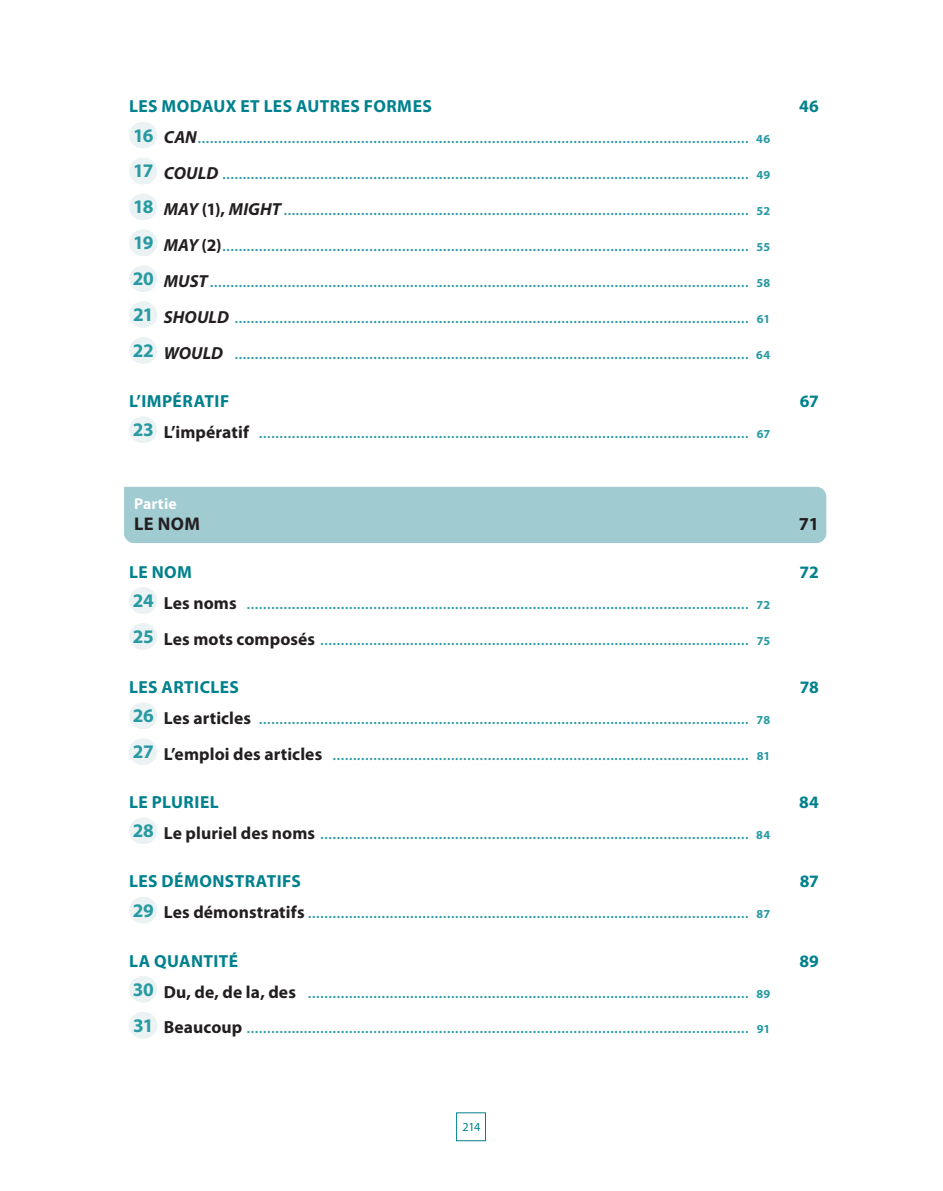
<style>
.page{position:relative;width:943px;height:1191px;background:#fff}
.page>*{position:absolute;margin:0;border:0;box-sizing:border-box;transform-origin:0 0}
.t1{font:700 18.38px "Myriad Pro";color:#231f20}
.t2{font:700 17.5px "Myriad Pro";letter-spacing:.02em;color:#00818d}
.t3{font:700 15.75px "Myriad Pro";color:#fff}
.t4{font:700 12.25px "Myriad Pro";color:#289aa3}
.t5{font:12.25px "Myriad Pro";color:#00818d}
.s1{font-size:19.25px}
.s2{font-style:italic;font-size:17.5px;color:#231f20}
.s3{font-size:17.5px;color:#231f20}
</style>
<div class="page">
<div style="left:456px;top:1112px;width:30px;height:29px;border:1px solid #00818d"></div>
<svg style="left:142px;top:122px;width:2px;height:26px"></svg>
<svg style="left:142px;top:158px;width:2px;height:26px"></svg>
<svg style="left:142px;top:194px;width:2px;height:26px"></svg>
<svg style="left:142px;top:230px;width:2px;height:26px"></svg>
<svg style="left:142px;top:265px;width:2px;height:27px"></svg>
<svg style="left:142px;top:301px;width:2px;height:27px"></svg>
<svg style="left:142px;top:337px;width:2px;height:27px"></svg>
<svg style="left:142px;top:416px;width:2px;height:27px"></svg>
<div style="left:124px;top:487px;width:702px;height:56px;background:#a0cbd0"></div>
<svg style="left:142px;top:587px;width:2px;height:27px"></svg>
<svg style="left:142px;top:623px;width:2px;height:26px"></svg>
<svg style="left:142px;top:702px;width:2px;height:27px"></svg>
<svg style="left:142px;top:738px;width:2px;height:26px"></svg>
<svg style="left:142px;top:817px;width:2px;height:27px"></svg>
<svg style="left:142px;top:897px;width:2px;height:26px"></svg>
<svg style="left:142px;top:976px;width:2px;height:26px"></svg>
<svg style="left:142px;top:1012px;width:2px;height:26px"></svg>
<h2 class="t2" style="left:129px;top:95px;width:299px">LES MODAUX ET LES AUTRES FORMES</h2>
<h2 class="t2" style="left:799px;top:95px;width:21px">46</h2>
<p class="t4" style="left:133px;top:131px;width:638px"><span class="s1">16</span> <span class="s2">CAN</span>……………………………………………………………………………………………………………………… 46</p>
<p class="t4" style="left:133px;top:167px;width:638px"><span class="s1">17</span> <span class="s2">COULD</span> ………………………………………………………………………………………………………………… 49</p>
<p class="t4" style="left:133px;top:203px;width:638px"><span class="s1">18</span> <span class="s2">MAY</span> <span class="s3">(1),</span> <span class="s2">MIGHT</span> …………………………………………………………………………………………………… 52</p>
<p class="t4" style="left:133px;top:239px;width:638px"><span class="s1">19</span> <span class="s2">MAY</span> <span class="s3">(2)</span>………………………………………………………………………………………………………………… 55</p>
<p class="t4" style="left:133px;top:275px;width:639px"><span class="s1">20</span> <span class="s2">MUST</span>…………………………………………………………………………………………………………………… 58</p>
<p class="t4" style="left:133px;top:311px;width:638px"><span class="s1">21</span> <span class="s2">SHOULD</span> ……………………………………………………………………………………………………………… 61</p>
<p class="t4" style="left:133px;top:346px;width:639px"><span class="s1">22</span> <span class="s2">WOULD</span> ……………………………………………………………………………………………………………… 64</p>
<h2 class="t2" style="left:129px;top:390px;width:83px">L’IMPÉRATIF</h2>
<h2 class="t2" style="left:800px;top:390px;width:20px">67</h2>
<p class="t4" style="left:133px;top:426px;width:639px"><span class="s1">23</span> <span class="s3">L’impératif</span> ………………………………………………………………………………………………………… 67</p>
<p class="t3" style="left:134px;top:493px;width:44px">Partie</p>
<h1 class="t1" style="left:134px;top:511px;width:67px">LE NOM</h1>
<h1 class="t1" style="left:799px;top:511px;width:21px">71</h1>
<h2 class="t2" style="left:129px;top:560px;width:64px">LE NOM</h2>
<h2 class="t2" style="left:799px;top:560px;width:21px">72</h2>
<p class="t4" style="left:133px;top:596px;width:639px"><span class="s1">24</span> <span class="s3">Les noms</span> …………………………………………………………………………………………………………… 72</p>
<p class="t4" style="left:133px;top:632px;width:639px"><span class="s1">25</span> <span class="s3">Les mots composés</span> …………………………………………………………………………………………… 75</p>
<h2 class="t2" style="left:129px;top:675px;width:106px">LES ARTICLES</h2>
<h2 class="t2" style="left:799px;top:675px;width:21px">78</h2>
<p class="t4" style="left:133px;top:712px;width:639px"><span class="s1">26</span> <span class="s3">Les articles</span> ………………………………………………………………………………………………………… 78</p>
<p class="t4" style="left:133px;top:747px;width:638px"><span class="s1">27</span> <span class="s3">L’emploi des articles</span> ………………………………………………………………………………………… 81</p>
<h2 class="t2" style="left:129px;top:791px;width:91px">LE PLURI EL</h2>
<h2 class="t2" style="left:799px;top:791px;width:21px">84</h2>
<p class="t4" style="left:133px;top:827px;width:639px"><span class="s1">28</span> <span class="s3">Le pluriel des noms</span> …………………………………………………………………………………………… 84</p>
<h2 class="t2" style="left:129px;top:870px;width:95px">LES DÉMONSTR</h2>
<h2 class="t2" style="left:256px;top:870px;width:19px">ATIFS</h2>
<h2 class="t2" style="left:799px;top:870px;width:21px">87</h2>
<p class="t4" style="left:133px;top:906px;width:639px"><span class="s1">29</span> <span class="s3">Les démonstratifs</span> ……………………………………………………………………………………………… 87</p>
<h2 class="t2" style="left:129px;top:949px;width:72px">LA QUANTIT</h2>
<h2 class="t2" style="left:229px;top:949px;width:11px">É</h2>
<h2 class="t2" style="left:799px;top:949px;width:21px">89</h2>
<p class="t4" style="left:133px;top:985px;width:639px"><span class="s1">30</span> <span class="s3">Du, de, de la, des</span> ……………………………………………………………………………………………… 89</p>
<p class="t4" style="left:133px;top:1021px;width:638px"><span class="s1">31</span> <span class="s3">Beaucoup</span> …………………………………………………………………………………………………………… 91</p>
<p class="t5" style="left:462px;top:1119px;width:19px">214</p>
</div>
